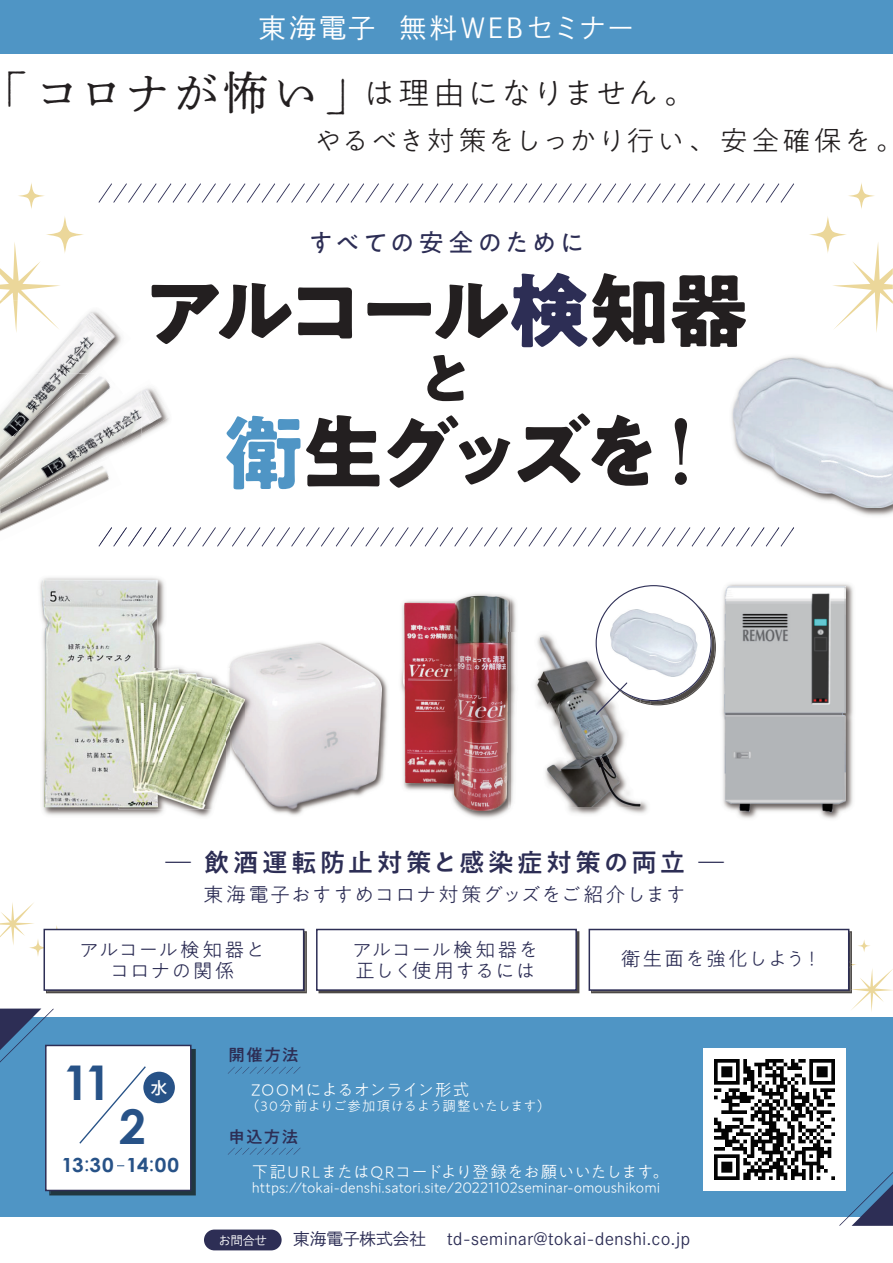
<style>
.page{position:relative;width:893px;height:1263px;background:#fff}
.page>*{position:absolute;margin:0;border:0;box-sizing:border-box;transform-origin:0 0}
.t1{font:700 81px "PA1 Gothic Std";letter-spacing:-.095em;color:#231f20}
.t2{font:700 58.5px "PA1 Gothic Std";color:#231f20}
.t3{font:700 47.85px "Century Gothic";color:#275287}
.t4{font:300 31.5px "PA1 Gothic Std";letter-spacing:.04em;color:#231f20}
.t5{font:300 27.6px "PA1 Gothic Std";letter-spacing:.045em;color:#231f20}
.t6{font:27px "DNP Shuei Go Kin Std L";letter-spacing:.09em;color:#fff}
.t7{font:500 25.5px "PA1 Gothic Std";letter-spacing:.135em;color:#2d2e55}
.t8{font:25.05px "PA1 Gothic Std";letter-spacing:.105em;color:#2d2e55}
.t9{font:300 19.95px "PA1 Gothic Std";letter-spacing:.06em;color:#2d2e55}
.t10{font:300 19.5px/21px "PA1 Gothic Std";letter-spacing:.06em;color:#2d2e55;text-align:center}
.t11{font:300 19.5px/21px "PA1 Gothic Std";letter-spacing:.03em;color:#2d2e55}
.t12{font:700 19.5px "Century Gothic";letter-spacing:.005em;color:#275287;scale:1.06 1}
.t13{font:16.65px "DNP Shuei Go Kin Std L";color:#2d2e55}
.t14{font:300 16.5px "PA1 Gothic Std";letter-spacing:.01em;color:#fff}
.t15{font:300 16.5px "PA1 Gothic Std";letter-spacing:.03em;color:#fff}
.t16{font:500 16.5px "PA1 Gothic Std";letter-spacing:.085em;color:#2d2e55}
.t17{font:500 16.35px "Ryo Gothic Plus N";color:#fff}
.t18{font:300 15px "PA1 Gothic Std";color:#fff}
.t19{font:300 13.5px "PA1 Gothic Std";letter-spacing:.01em;color:#fff}
.t20{font:12px "DNP Shuei Go Kin Std L";color:#fff}
.s1{font-family:"P Shuei N Min Std N L";font-weight:400;font-size:45.15px}
.s2{color:#2d2e55}
.s3{color:#4f95c5}
.s4{font-family:"P Shuei Yobu Min Std N B";font-weight:400;font-size:85.5px}
.s5{font-weight:300}
.s6{font-weight:400}
</style>
<div class="page">
<div style="left:0;top:1017px;width:893px;height:200px;background:#4f95c5"></div>
<svg style="left:839px;top:1172px;width:54px;height:54px"></svg>
<svg style="left:0;top:1008px;width:196px;height:187px"></svg>
<svg style="left:228px;top:1067px;width:72px;height:7px"></svg>
<svg style="left:228px;top:1148px;width:72px;height:7px"></svg>
<img style="left:703px;top:1048px;width:142px;height:142px">
<svg style="left:809px;top:183px;width:84px;height:144px"></svg>
<svg style="left:0;top:183px;width:84px;height:117px"></svg>
<svg style="left:99px;top:183px;width:695px;height:20px"></svg>
<img style="left:0;top:300px;width:38px;height:32px">
<img style="left:31px;top:307px;width:91px;height:66px">
<svg style="left:89px;top:365px;width:17px;height:8px"></svg>
<img style="left:97px;top:376px;width:12px;height:24px">
<img style="left:12px;top:373px;width:85px;height:27px">
<img style="left:142px;top:387px;width:27px;height:47px">
<img style="left:103px;top:384px;width:39px;height:60px">
<img style="left:0;top:400px;width:116px;height:56px">
<img style="left:0;top:456px;width:109px;height:76px">
<img style="left:0;top:460px;width:99px;height:60px">
<img style="left:401px;top:593px;width:115px;height:225px">
<img style="left:403px;top:595px;width:107px;height:216px">
<img style="left:270px;top:642px;width:118px;height:174px">
<img style="left:256px;top:644px;width:126px;height:165px">
<img style="left:722px;top:584px;width:131px;height:235px">
<img style="left:724px;top:586px;width:122px;height:226px">
<img style="left:40px;top:577px;width:216px;height:240px">
<img style="left:42px;top:580px;width:116px;height:227px">
<img style="left:118px;top:668px;width:127px;height:141px">
<img style="left:118px;top:668px;width:40px;height:139px">
<img style="left:731px;top:356px;width:162px;height:160px">
<img style="left:711px;top:327px;width:31px;height:20px">
<svg style="left:99px;top:527px;width:695px;height:20px"></svg>
<img style="left:734px;top:359px;width:159px;height:149px">
<img style="left:568px;top:801px;width:80px;height:14px">
<img style="left:509px;top:632px;width:131px;height:175px">
<svg style="left:595px;top:585px;width:121px;height:131px"></svg>
<svg style="left:0;top:903px;width:307px;height:90px"></svg>
<div style="left:44px;top:929px;width:260px;height:62px;background:#fff;border:2px solid #2d2e55"></div>
<svg style="left:318px;top:931px;width:261px;height:62px"></svg>
<div style="left:316px;top:929px;width:261px;height:62px;background:#fff;border:2px solid #2d2e55"></div>
<svg style="left:591px;top:931px;width:302px;height:81px"></svg>
<div style="left:589px;top:929px;width:260px;height:62px;background:#fff;border:2px solid #2d2e55"></div>
<div style="left:0;top:0;width:893px;height:54px;background:#4f95c5"></div>
<div style="left:204px;top:1229px;width:78px;height:21px;background:#2d2e55;border-radius:10px"></div>
<h3 class="t6" style="left:259px;top:10px;width:377px">東海電子 無料WEBセミナー</h3>
<h3 class="t4" style="left:-17px;top:75px;width:714px"><span class="s1">「コロナが怖い」</span>は理由になりません。</h3>
<h3 class="t5" style="left:314px;top:126px;width:590px">やるべき対策をしっかり行い、安全確保を。</h3>
<h3 class="t8" style="left:309px;top:228px;width:277px">すべての安全のために</h3>
<h1 class="t1" style="left:144px;top:260px;width:606px">アルコール<span class="s2">検</span>知器</h1>
<h2 class="t2" style="left:417px;top:342px;width:60px">と</h2>
<h1 class="t1" style="left:223px;top:401px;width:502px"><span class="s3">衛</span>生グッズを<span class="s4">！</span></h1>
<h3 class="t7" style="left:165px;top:847px;width:560px"><span class="s5">―</span> 飲酒運転防止対策と感染症対策の両立 <span class="s5">―</span></h3>
<h3 class="t9" style="left:203px;top:883px;width:484px">東海電子おすすめコロナ対策グッズをご紹介します</h3>
<h3 class="t10" style="left:79px;top:940px;width:187px">アルコール検知器とコロナの関係</h3>
<h3 class="t11" style="left:352px;top:940px;width:187px">アルコール検知器を正しく使用するには</h3>
<h3 class="t10" style="left:621px;top:950px;width:202px">衛生面を強化しよう！</h3>
<h3 class="t3" style="left:63px;top:1046px;width:50px">11</h3>
<p class="t17" style="left:151px;top:1077px;width:18px">水</p>
<h3 class="t3" style="left:119px;top:1090px;width:28px">2</h3>
<h3 class="t12" style="left:61px;top:1150px;width:113px">13<span class="s6">:</span>30 14<span class="s6">:</span>00</h3>
<p class="t16" style="left:229px;top:1045px;width:72px">開催方法</p>
<p class="t15" style="left:251px;top:1080px;width:220px">ZOOMによるオンライン形式</p>
<p class="t19" style="left:246px;top:1098px;width:306px">（30分前よりご参加頂けるよう調整いたします）</p>
<p class="t16" style="left:229px;top:1126px;width:71px">申込方法</p>
<p class="t14" style="left:252px;top:1162px;width:419px">下記URLまたはQRコードより登録をお願いいたします。</p>
<p class="t18" style="left:252px;top:1179px;width:410px">https://tokai-denshi.satori.site/20221102seminar-omoushikomi</p>
<p class="t20" style="left:219px;top:1232px;width:50px">お問合せ</p>
<p class="t13" style="left:293px;top:1228px;width:399px">東海電子株式会社　 td-seminar@tokai-denshi.co.jp</p>
</div>
